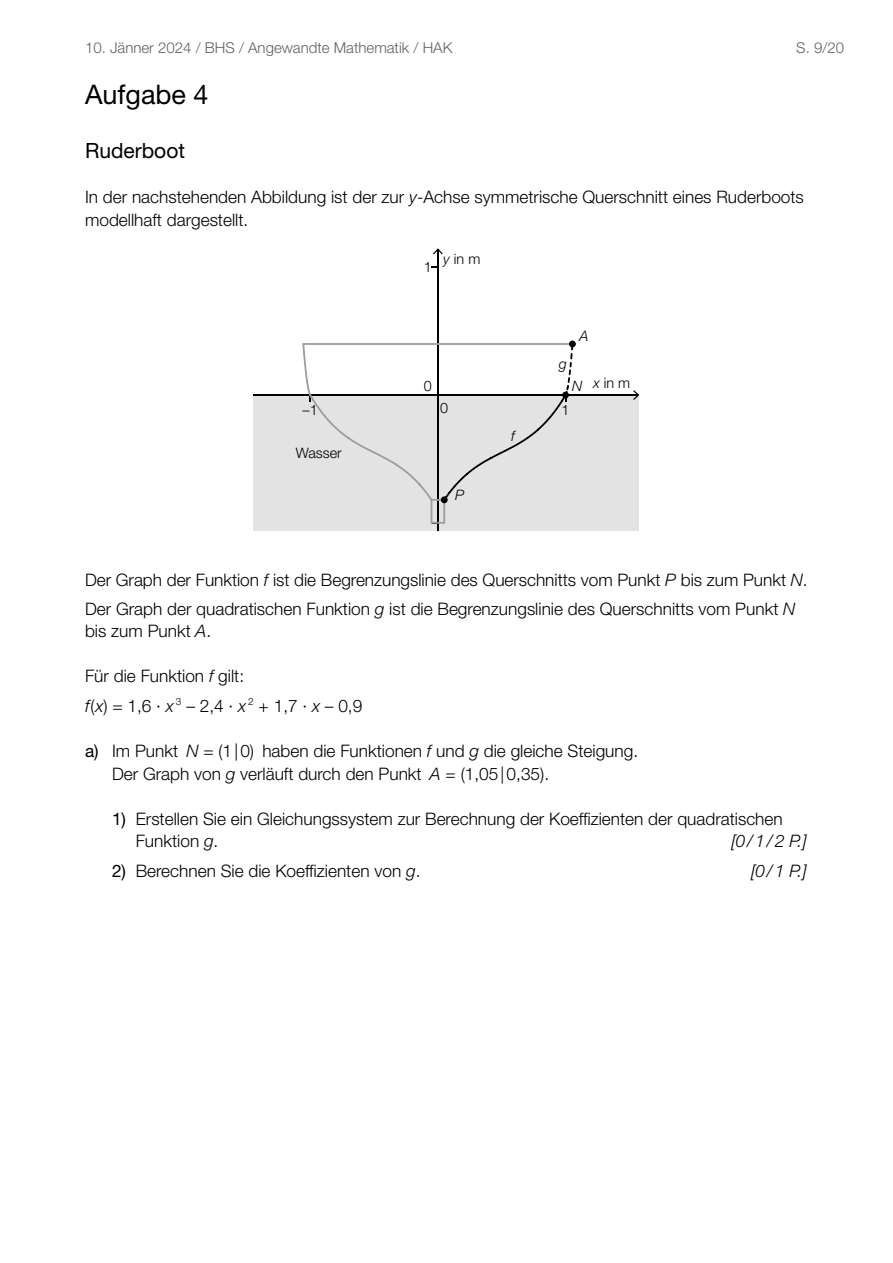
<style>
.page{position:relative;width:893px;height:1263px;background:#fff}
.page>*{position:absolute;margin:0;border:0;box-sizing:border-box;transform-origin:0 0}
.t1{font:27px "Helvetica Neue LT Std";color:#000}
.t2{font:21px "Helvetica Neue LT Std";color:#000}
.t3{font:300 17.25px/22.5px "Helvetica Neue LT Std";color:#000}
.t4{font:italic 300 17.25px "Helvetica Neue LT Std";color:#000}
.t5{font:300 15px "Helvetica Neue LT Std";color:#626262}
.t6{font:300 14.4px "Helvetica Neue LT Std";color:#000}
.t7{font:italic 300 14.4px "Helvetica Neue LT Std";color:#000}
.s1{font-family:"Helvetica Neue LT Pro"}
.s2{font-style:italic}
.s3{font-weight:400}
</style>
<div class="page">
<div style="left:254px;top:395px;width:385px;height:136px;background:#e3e3e3"></div>
<hr style="left:437px;top:250px;width:1px;height:281px;background:#000">
<svg style="left:433px;top:248px;width:10px;height:6px"></svg>
<hr style="left:254px;top:394px;width:384px;height:2px;background:#000">
<svg style="left:633px;top:390px;width:6px;height:10px"></svg>
<svg style="left:302px;top:343px;width:271px;height:181px"></svg>
<div style="left:569px;top:341px;width:7px;height:6px;background:#000;border-radius:50%"></div>
<div style="left:441px;top:496px;width:7px;height:7px;background:#000;border-radius:50%"></div>
<div style="left:562px;top:392px;width:7px;height:6px;background:#000;border-radius:50%"></div>
<p class="t5" style="left:85px;top:39px;width:369px">10. Jänner 2024 / BHS / Angewandte Mathematik / HAK</p>
<p class="t5" style="left:796px;top:39px;width:49px">S. <span class="s1">9</span>/20</p>
<h1 class="t1" style="left:85px;top:79px;width:125px">Aufgabe 4</h1>
<p class="t2" style="left:85px;top:138px;width:101px">Ruderboot</p>
<p class="t3" style="left:85px;top:186px;width:720px">In der nachstehenden Abbildung ist der zur <span class="s2">y</span>-Achse symmetrische Querschnitt eines Ruderboots modellhaft dargestellt.</p>
<p class="t6" style="left:443px;top:250px;width:39px"><span class="s2">y</span> in m</p>
<p class="t6" style="left:424px;top:258px;width:10px">1</p>
<p class="t6" style="left:424px;top:377px;width:10px">0</p>
<p class="t7" style="left:580px;top:327px;width:11px">A</p>
<p class="t7" style="left:572px;top:377px;width:12px">N</p>
<p class="t7" style="left:559px;top:355px;width:10px">g</p>
<p class="t6" style="left:593px;top:374px;width:39px"><span class="s2">x</span> in m</p>
<p class="t6" style="left:303px;top:401px;width:17px">–1</p>
<p class="t6" style="left:440px;top:399px;width:10px">0</p>
<p class="t6" style="left:562px;top:401px;width:10px">1</p>
<p class="t6" style="left:296px;top:444px;width:47px">Wasser</p>
<p class="t7" style="left:455px;top:486px;width:11px">P</p>
<p class="t7" style="left:511px;top:427px;width:5px">f</p>
<p class="t3" style="left:85px;top:565px;width:724px;line-height:29px">Der Graph der Funktion <span class="s2">f</span> ist die Begrenzungslinie des Querschnitts vom Punkt <span class="s2">P</span> bis zum Punkt <span class="s2">N</span>.<br>Der Graph der quadratischen Funktion <span class="s2">g</span> ist die Begrenzungslinie des Querschnitts vom Punkt <span class="s2">N</span></p>
<p class="t3" style="left:85px;top:619px;width:128px">bis zum Punkt <span class="s2">A</span>.</p>
<p class="t3" style="left:85px;top:661px;width:279px;line-height:30px">Für die Funktion <span class="s2">f</span> gilt:<br><span class="s2">f</span>(<span class="s2">x</span>) = 1,6 ∙ <span class="s2">x</span> <sup>3</sup> – 2,4 ∙ <span class="s2">x</span> <sup>2</sup> + 1,7 ∙ <span class="s2">x</span> – 0,9</p>
<p class="t3" style="left:112px;top:739px;width:528px;text-indent:-27px"><span class="s3">a)</span> Im Punkt <span class="s2">N</span> = (1 | 0) haben die Funktionen <span class="s2">f</span> und <span class="s2">g</span> die gleiche Steigung.<br>Der Graph von <span class="s2">g</span> verläuft durch den Punkt <span class="s2">A</span> = (1,05 | 0,35).</p>
<p class="t3" style="left:136px;top:807px;width:649px;text-indent:-24px"><span class="s3">1)</span> Erstellen Sie ein Gleichungssystem zur Berechnung der Koeffizienten der quadratischen<br>Funktion <span class="s2">g</span>.</p>
<p class="t4" style="left:732px;top:831px;width:76px">[0 / 1 / 2 P.]</p>
<p class="t3" style="left:112px;top:859px;width:310px"><span class="s3">2)</span> Berechnen Sie die Koeffizienten von <span class="s2">g</span>.</p>
<p class="t4" style="left:751px;top:861px;width:57px">[0 / 1 P.]</p>
</div>
